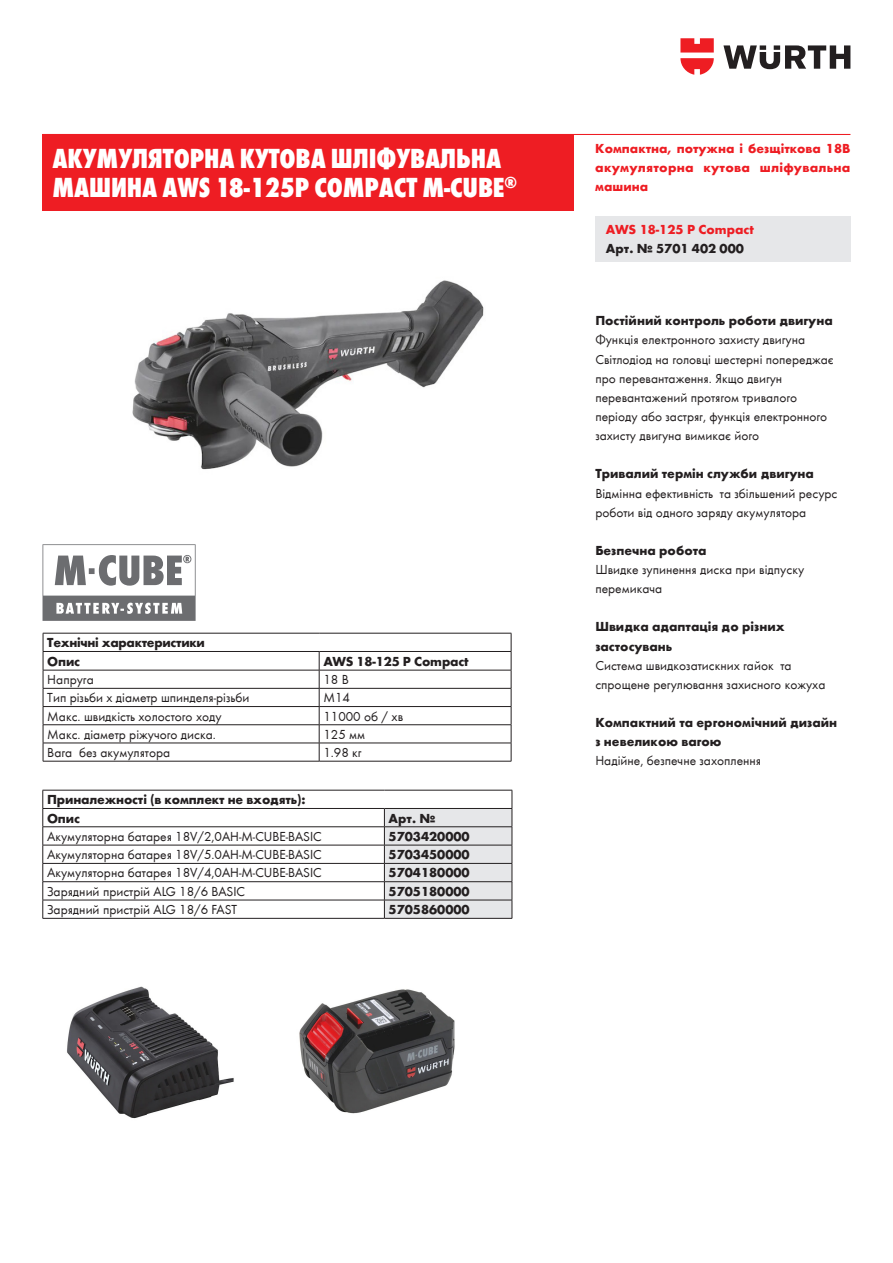
<style>
.page{position:relative;width:893px;height:1263px;background:#fff}
.page>*{position:absolute;margin:0;border:0;box-sizing:border-box;transform-origin:0 0}
.Product_Name_19pt{font:800 condensed 28.5px/28.7px "Wuerth";letter-spacing:-.005em;color:#fff}
.HS_A4_9pt{font:13.5px/19.2px "Wuerth";color:#231f20}
.HS_A4_9pt-2{font:700 13.5px/19.2px "Wuerth";color:#231f20}
.Co_A4_9pt{font:13.5px "Wuerth";color:#231f20}
.HS_A4_9pt-3{font:700 13.5px/19.2px "Wuerth";letter-spacing:.015em;color:#ee1d23;text-align:justify}
.HS_A4_9pt-4{font:700 13.5px "Wuerth";letter-spacing:-.02em;color:#231f20}
</style>
<div class="page">
<svg style="left:723px;top:45px;width:127px;height:24px"></svg>
<svg style="left:680px;top:38px;width:34px;height:37px"></svg>
<img style="left:132px;top:280px;width:352px;height:190px">
<div style="left:43px;top:134px;width:531px;height:76px;background:#ee1d23"></div>
<hr style="left:43px;top:134px;width:807px;height:1px;background:#ee1d23">
<div style="left:595px;top:216px;width:255px;height:46px;background:#e6e7e9"></div>
<hr style="left:43px;top:633px;width:276px;height:1px;background:#231f20">
<hr style="left:319px;top:633px;width:192px;height:1px;background:#231f20">
<hr style="left:43px;top:651px;width:276px;height:1px;background:#231f20">
<hr style="left:319px;top:651px;width:192px;height:1px;background:#231f20">
<hr style="left:43px;top:670px;width:276px;height:1px;background:#231f20">
<hr style="left:319px;top:670px;width:192px;height:1px;background:#231f20">
<hr style="left:43px;top:688px;width:276px;height:1px;background:#231f20">
<hr style="left:319px;top:688px;width:192px;height:1px;background:#231f20">
<hr style="left:43px;top:706px;width:276px;height:1px;background:#231f20">
<hr style="left:319px;top:706px;width:192px;height:1px;background:#231f20">
<hr style="left:43px;top:724px;width:276px;height:1px;background:#231f20">
<hr style="left:319px;top:724px;width:192px;height:1px;background:#231f20">
<hr style="left:43px;top:743px;width:276px;height:1px;background:#231f20">
<hr style="left:319px;top:743px;width:192px;height:1px;background:#231f20">
<hr style="left:43px;top:761px;width:276px;height:1px;background:#231f20">
<hr style="left:319px;top:761px;width:192px;height:1px;background:#231f20">
<svg style="left:43px;top:633px;width:1px;height:128px"></svg>
<svg style="left:319px;top:652px;width:1px;height:109px"></svg>
<svg style="left:511px;top:633px;width:1px;height:128px"></svg>
<svg style="left:43px;top:544px;width:153px;height:77px"></svg>
<hr style="left:43px;top:790px;width:341px;height:1px;background:#231f20">
<hr style="left:43px;top:808px;width:341px;height:1px;background:#231f20">
<hr style="left:43px;top:826px;width:341px;height:1px;background:#231f20">
<hr style="left:43px;top:845px;width:341px;height:1px;background:#231f20">
<hr style="left:43px;top:863px;width:341px;height:1px;background:#231f20">
<hr style="left:43px;top:881px;width:341px;height:1px;background:#231f20">
<hr style="left:43px;top:900px;width:341px;height:1px;background:#231f20">
<hr style="left:43px;top:918px;width:341px;height:1px;background:#231f20">
<hr style="left:384px;top:918px;width:128px;height:1px;background:#231f20">
<svg style="left:43px;top:790px;width:1px;height:128px"></svg>
<svg style="left:384px;top:790px;width:129px;height:128px;background:#dcdcde"></svg>
<img style="left:67px;top:986px;width:167px;height:133px">
<img style="left:299px;top:989px;width:156px;height:125px">
<p class="Product_Name_19pt" style="left:52px;top:143px;width:466px">АКУМУЛЯТОРНА КУТОВА ШЛІФУВАЛЬНА<br>МАШИНА AWS 18-125P COMPACT M-CUBE<sup>®</sup></p>
<p class="HS_A4_9pt-3" style="left:595px;top:138px;width:257px">Компактна, потужна і безщіткова 18В акумуляторна кутова шліфувальна машина</p>
<p class="HS_A4_9pt-3" style="left:606px;top:219px;width:149px">AWS 18-125 P Сompact</p>
<p class="HS_A4_9pt-2" style="left:606px;top:238px;width:139px">Арт. № 5701 402 000</p>
<p class="HS_A4_9pt-4" style="left:47px;top:633px;width:159px">Технічні характеристики</p>
<p class="HS_A4_9pt-2" style="left:47px;top:651px;width:34px">Опис</p>
<p class="HS_A4_9pt-2" style="left:323px;top:651px;width:147px">AWS 18-125 P Сompact</p>
<p class="Co_A4_9pt" style="left:47px;top:670px;width:48px">Напруга</p>
<p class="HS_A4_9pt" style="left:323px;top:669px;width:27px">18 В</p>
<p class="Co_A4_9pt" style="left:47px;top:689px;width:204px">Тип різьби x діаметр шпинделя-різьби</p>
<p class="HS_A4_9pt" style="left:323px;top:687px;width:28px">М14</p>
<p class="Co_A4_9pt" style="left:47px;top:707px;width:176px">Макс. швидкість холостого ходу</p>
<p class="Co_A4_9pt" style="left:323px;top:707px;width:81px">11000 об / хв</p>
<p class="Co_A4_9pt" style="left:47px;top:725px;width:170px">Макс. діаметр ріжучого диска.</p>
<p class="Co_A4_9pt" style="left:323px;top:725px;width:43px">125 мм</p>
<p class="Co_A4_9pt" style="left:47px;top:743px;width:124px">Вага без акумулятора</p>
<p class="Co_A4_9pt" style="left:323px;top:743px;width:40px">1.98 кг</p>
<p class="HS_A4_9pt-2" style="left:47px;top:789px;width:260px">Приналежності (в комплект не входять):</p>
<p class="HS_A4_9pt-2" style="left:47px;top:807px;width:34px">Опис</p>
<p class="HS_A4_9pt-2" style="left:389px;top:807px;width:48px">Арт. №</p>
<p class="HS_A4_9pt" style="left:47px;top:826px;width:276px">Акумуляторна батарея 18V/2,0AH-M-CUBE-BASIC</p>
<p class="HS_A4_9pt-2" style="left:389px;top:826px;width:82px">5703420000</p>
<p class="Co_A4_9pt" style="left:47px;top:845px;width:276px">Акумуляторна батарея 18V/5.0AH-M-CUBE-BASIC</p>
<p class="HS_A4_9pt-2" style="left:389px;top:844px;width:82px">5703450000</p>
<p class="Co_A4_9pt" style="left:47px;top:864px;width:276px">Акумуляторна батарея 18V/4,0AH-M-CUBE-BASIC</p>
<p class="HS_A4_9pt-2" style="left:389px;top:862px;width:82px">5704180000</p>
<p class="Co_A4_9pt" style="left:47px;top:882px;width:200px">Зарядний пристрій ALG 18/6 BASIC</p>
<p class="HS_A4_9pt-2" style="left:389px;top:881px;width:82px">5705180000</p>
<p class="Co_A4_9pt" style="left:47px;top:900px;width:192px">Зарядний пристрій ALG 18/6 FAST</p>
<p class="HS_A4_9pt-2" style="left:389px;top:899px;width:82px">5705860000</p>
<p class="HS_A4_9pt-2" style="left:595px;top:310px;width:239px">Постійний контроль роботи двигуна</p>
<p class="HS_A4_9pt" style="left:595px;top:330px;width:211px">Функція електронного захисту двигуна</p>
<p class="HS_A4_9pt" style="left:595px;top:349px;width:240px">Світлодіод на головці шестерні попереджає про перевантаження. Якщо двигун перевантажений протягом тривалого періоду або застряг, функція електронного захисту двигуна вимикає його</p>
<p class="HS_A4_9pt-2" style="left:595px;top:463px;width:220px">Тривалий термін служби двигуна</p>
<p class="HS_A4_9pt" style="left:595px;top:483px;width:244px">Відмінна ефективність та збільшений ресурс роботи від одного заряду акумулятора</p>
<p class="HS_A4_9pt-2" style="left:595px;top:540px;width:113px">Безпечна робота</p>
<p class="HS_A4_9pt" style="left:595px;top:559px;width:210px">Швидке зупинення диска при відпуску перемикача</p>
<p class="HS_A4_9pt-2" style="left:595px;top:616px;width:191px">Швидка адаптація до різних застосувань</p>
<p class="HS_A4_9pt" style="left:595px;top:655px;width:232px">Система швидкозатискних гайок та спрощене регулювання захисного кожуха</p>
<p class="HS_A4_9pt-2" style="left:595px;top:712px;width:243px">Компактний та ергономічний дизайн з невеликою вагою</p>
<p class="HS_A4_9pt" style="left:595px;top:751px;width:167px">Надійне, безпечне захоплення</p>
</div>
